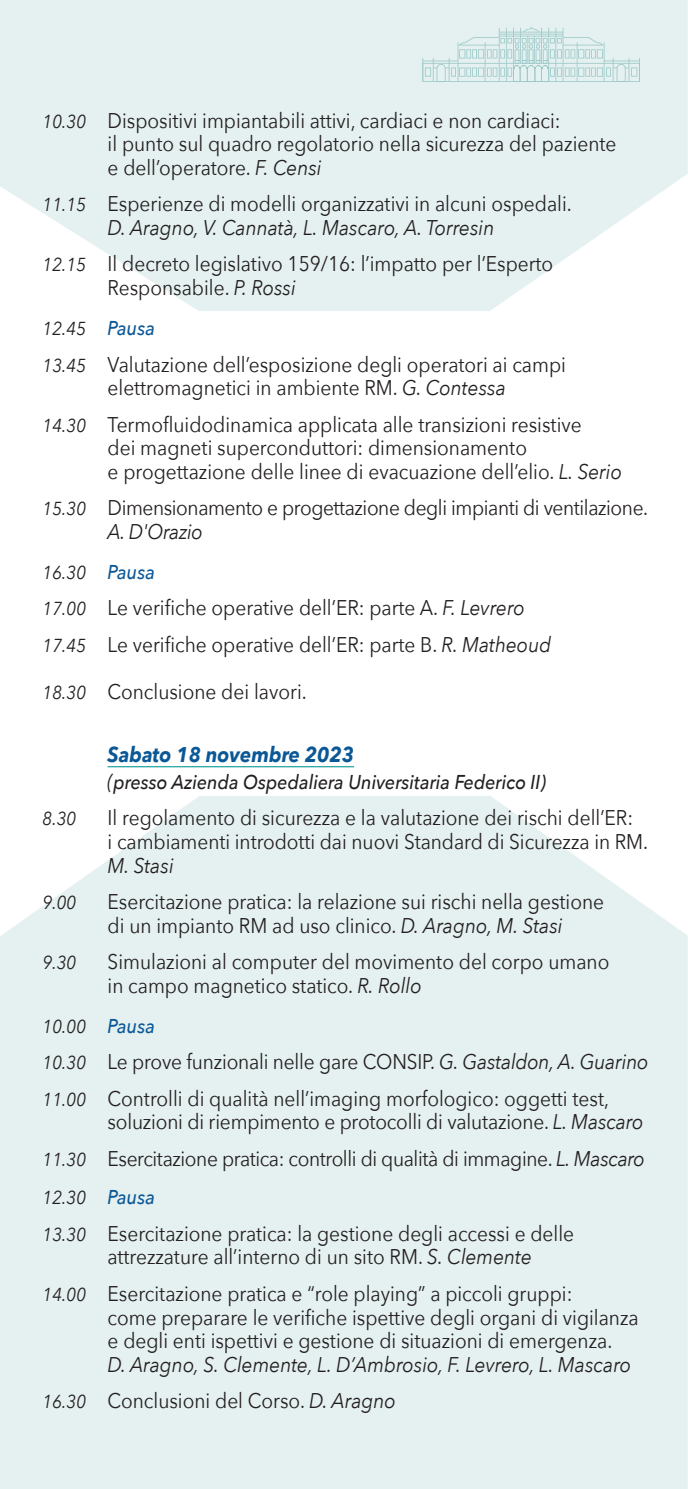
<style>
.page{position:relative;width:688px;height:1489px;background:#fff}
.page>*{position:absolute;margin:0;border:0;box-sizing:border-box;transform-origin:0 0}
.t1{font:21.25px/23.8px "Avenir Next";color:#231f20;scale:.9 1}
.t2{font:21.25px/23.8px "Avenir Next";letter-spacing:-.02em;color:#231f20;scale:.9 1}
.t3{font:italic 21.25px/36.2px "Avenir Next";color:#231f20;scale:.9 1}
.t4{font:italic 700 21.25px "Avenir Next";color:#0b5897;scale:.9 1}
.t5{font:italic 500 20px "Avenir Next";color:#231f20;scale:.9 1}
.t6{font:italic 18.75px "Avenir Next";color:#231f20;scale:.9 1}
.s1{font-style:italic;font-size:18.75px}
.s2{font-style:italic}
.s3{font-weight:500;font-size:20px;color:#0b5897}
.s4{font-weight:400;font-size:21.25px}
.s5{font-size:18.75px}
.s6{font-style:normal}
</style>
<div class="page">
<svg style="left:0;top:0;width:687px;height:311px;background:#e8f1f1"></svg>
<div style="left:0;top:796px;width:687px;height:692px;background:#e5f0f0"></div>
<svg style="left:422px;top:27px;width:217px;height:55px;background:#d5e7e7"></svg>
<hr style="left:108px;top:766px;width:246px;height:1px;background:#24a29e">
<p class="t1" style="left:108px;top:107px;width:566px;text-indent:-65px"><span class="s1">10.30</span> Dispositivi impiantabili attivi, cardiaci e non cardiaci:<br>il punto sul quadro regolatorio nella sicurezza del paziente e dell’operatore. <span class="s2">F. Censi</span></p>
<p class="t1" style="left:43px;top:191px;width:589px;text-align:center"><span class="s1">11.15</span> Esperienze di modelli organizzativi in alcuni ospedali.<br><span class="s2">D. Aragno, V. Cannatà, L. Mascaro, A. Torresin</span></p>
<p class="t1" style="left:108px;top:251px;width:496px;text-indent:-65px"><span class="s1">12.15</span> Il decreto legislativo 159/16: l’impatto per l’Esperto<br>Responsabile. <span class="s2">P. Rossi</span></p>
<p class="t6" style="left:43px;top:313px;width:126px">12.45 <span class="s3">Pausa</span></p>
<p class="t1" style="left:43px;top:351px;width:583px;text-align:center"><span class="s1">13.45</span> Valutazione dell’esposizione degli operatori ai campi elettromagnetici in ambiente RM. <span class="s2">G. Contessa</span></p>
<p class="t1" style="left:108px;top:411px;width:573px;text-indent:-65px"><span class="s1">14.30</span> Termofluidodinamica applicata alle transizioni resistive<br>dei magneti superconduttori: dimensionamento<br>e progettazione delle linee di evacuazione dell’elio. <span class="s2">L. Serio</span></p>
<p class="t2" style="left:108px;top:495px;width:602px;text-indent:-65px"><span class="s1">15.30</span> Dimensionamento e progettazione degli impianti di ventilazione.<br><span class="s2">A. D'Orazio</span></p>
<p class="t6" style="left:43px;top:556px;width:126px">16.30 <span class="s3">Pausa</span></p>
<p class="t1" style="left:43px;top:589px;width:566px;line-height:36.2px"><span class="s1">17.00</span> Le verifiche operative dell’ER: parte A. <span class="s2">F. Levrero<br></span><span class="s1">17.45</span> Le verifiche operative dell’ER: parte B. <span class="s2">R. Matheoud</span></p>
<p class="t1" style="left:43px;top:679px;width:295px"><span class="s1">18.30</span> Conclusione dei lavori.</p>
<p class="t4" style="left:108px;top:735px;width:275px">Sabato 18 novembre 2023</p>
<p class="t5" style="left:108px;top:765px;width:488px"><span class="s4">(</span>presso Azienda Ospedaliera Universitaria Federico II)</p>
<p class="t6" style="left:43px;top:803px;width:39px">8.30</p>
<p class="t1" style="left:108px;top:805px;width:602px">Il regolamento di sicurezza e la valutazione dei rischi dell’ER:<br>i cambiamenti introdotti dai nuovi Standard di Sicurezza in RM.</p>
<p class="t3" style="left:108px;top:846px;width:75px">M. Stasi</p>
<p class="t6" style="left:43px;top:886px;width:39px">9.00</p>
<p class="t1" style="left:108px;top:889px;width:553px">Esercitazione pratica: la relazione sui rischi nella gestione di un impianto RM ad uso clinico. <span class="s2">D. Aragno, M. Stasi</span></p>
<p class="t6" style="left:43px;top:946px;width:39px">9.30</p>
<p class="t1" style="left:108px;top:949px;width:559px">Simulazioni al computer del movimento del corpo umano in campo magnetico statico. <span class="s2">R. Rollo</span></p>
<p class="t6" style="left:43px;top:1010px;width:126px">10.00 <span class="s3">Pausa</span></p>
<p class="t1" style="left:43px;top:1042px;width:674px;line-height:36.2px"><span class="s1">10.30</span> Le prove funzionali nelle gare CONSIP. <span class="s2">G. Gastaldon, A. Guarino<br></span><span class="s1">11.00</span> Controlli di qualità nell’imaging morfologico: oggetti test,</p>
<p class="t2" style="left:43px;top:1102px;width:670px;line-height:36.2px;text-align:right">soluzioni di riempimento e protocolli di valutazione. <span class="s2">L. Mascaro<br></span><span class="s1">11.30</span> Esercitazione pratica: controlli di qualità di immagine. <span class="s2">L. Mascaro</span></p>
<p class="t6" style="left:43px;top:1181px;width:126px">12.30 <span class="s3">Pausa</span></p>
<p class="t1" style="left:108px;top:1220px;width:519px;text-indent:-65px"><span class="s1">13.30</span> Esercitazione pratica: la gestione degli accessi e delle attrezzature all’interno di un sito RM. <span class="s2">S. Clemente</span></p>
<p class="t1" style="left:108px;top:1280px;width:591px;text-indent:-65px"><span class="s1">14.00</span> Esercitazione pratica e “role playing” a piccoli gruppi:<br>come preparare le verifiche ispettive degli organi di vigilanza e degli enti ispettivi e gestione di situazioni di emergenza.</p>
<p class="t3" style="left:43px;top:1345px;width:655px;text-indent:65px">D. Aragno, S. Clemente, L. D’Ambrosio, F. Levrero, L. Mascaro<br><span class="s5">16.30</span> <span class="s6">Conclusioni del Corso.</span> D. Aragno</p>
</div>
